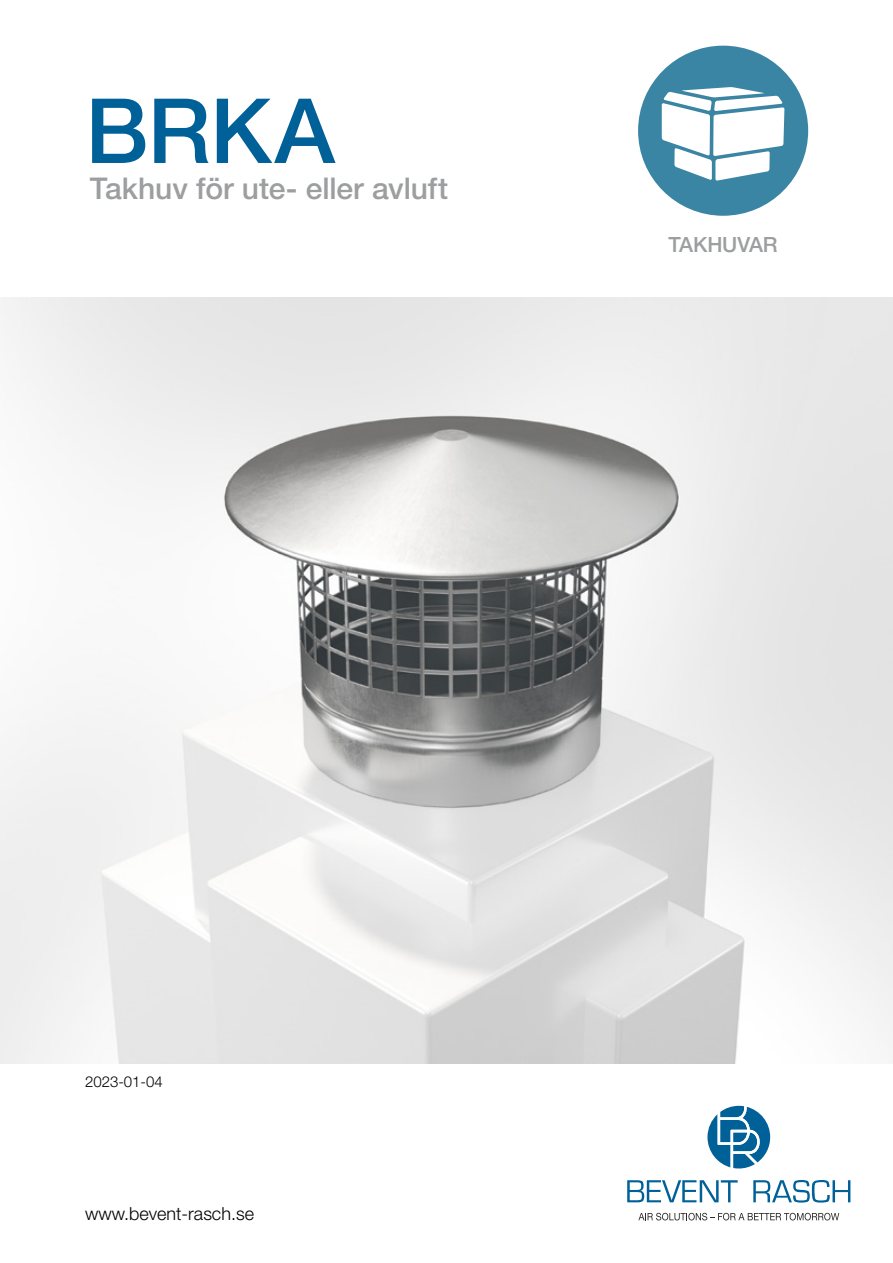
<style>
.page{position:relative;width:893px;height:1263px;background:#fff}
.page>*{position:absolute;margin:0;border:0;box-sizing:border-box;transform-origin:0 0}
.t1{font:500 90px "Helvetica Neue LT Std";color:#006098}
.t2{font:500 30px "Helvetica Neue LT Std";letter-spacing:-.005em;color:#9c9e9f}
.t3{font:500 21px "Helvetica Neue LT Std";letter-spacing:-.005em;color:#9c9e9f}
.t4{font:300 18px "Helvetica Neue LT Std";color:#000}
.t5{font:300 15px "Helvetica Neue LT Std";color:#000}
</style>
<div class="page">
<div style="left:638px;top:46px;width:170px;height:170px;background:#3a85a3;border-radius:50%"></div>
<svg style="left:662px;top:87px;width:122px;height:94px"></svg>
<svg style="left:707px;top:1106px;width:63px;height:62px"></svg>
<svg style="left:627px;top:1180px;width:111px;height:22px"></svg>
<svg style="left:753px;top:1180px;width:97px;height:22px"></svg>
<svg style="left:638px;top:1213px;width:201px;height:7px"></svg>
<img style="left:0;top:298px;width:893px;height:765px">
<h1 class="t1" style="left:85px;top:77px;width:251px">BRKA</h1>
<p class="t2" style="left:90px;top:170px;width:360px">Takhuv för ute- eller avluft</p>
<p class="t3" style="left:669px;top:232px;width:111px">TAKHUVAR</p>
<p class="t5" style="left:85px;top:1072px;width:79px">2023-01-04</p>
<p class="t4" style="left:85px;top:1203px;width:170px">www.bevent-rasch.se</p>
</div>
